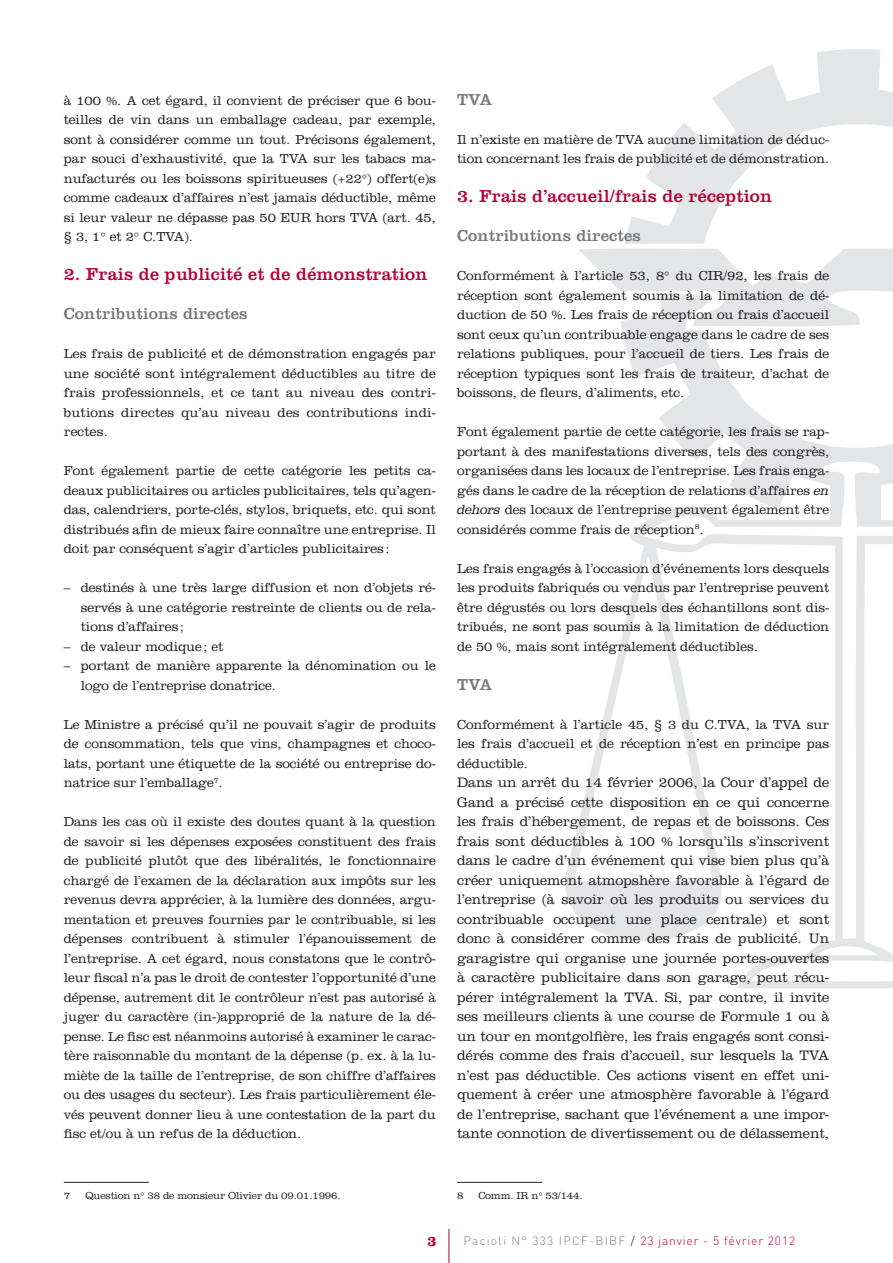
<style>
.page{position:relative;width:893px;height:1263px;background:#fff}
.page>*{position:absolute;margin:0;border:0;box-sizing:border-box;transform-origin:0 0}
.t1{font:18px "Clarendon LT Std";letter-spacing:.01em;color:#b50536}
.t2{font:16.5px "Clarendon LT Std";letter-spacing:.01em;color:#76787b}
.t3{font:700 14.85px "Clarendon LT Std";color:#b50536}
.t4{font:300 14.25px/19.5px "Clarendon LT Std";letter-spacing:-.005em;color:#231f20;text-align:justify}
.t5{font:300 13.5px/19.5px "Clarendon LT Std";letter-spacing:-.005em;color:#231f20;text-align:justify}
.t6{font:300 12px "DIN";letter-spacing:.07em;color:#b50536}
.t7{font:300 10.5px "Clarendon LT Std";letter-spacing:-.015em;color:#231f20}
.s1{font-family:"Clarendon Std";font-style:italic}
.s2{color:#808285}
.s3{color:#231f20}
</style>
<div class="page">
<svg style="left:565px;top:49px;width:328px;height:939px"></svg>
<hr style="left:449px;top:1229px;width:1px;height:34px;background:#b50536">
<hr style="left:64px;top:1182px;width:85px;height:1px;background:#231f20">
<hr style="left:457px;top:1182px;width:85px;height:1px;background:#231f20">
<p class="t5" style="left:64px;top:92px;width:374px">à 100 %. A cet égard, il convient de préciser que 6 bou&shy;teilles de vin dans un emballage cadeau, par exemple, sont à considérer comme un tout. Précisons également, par souci d’exhaustivité, que la TVA sur les tabacs ma&shy;nufacturés ou les boissons spiritueuses (+22°) offert(e)s comme cadeaux d’affaires n’est jamais déductible, même si leur valeur ne dépasse pas 50 EUR hors TVA (art. 45, § 3, 1° et 2° C.TVA).</p>
<h1 class="t1" style="left:64px;top:268px;width:365px">2. Frais de publicité et de démonstration</h1>
<p class="t2" style="left:64px;top:308px;width:185px">Contributions directes</p>
<p class="t5" style="left:64px;top:345px;width:374px">Les frais de publicité et de démonstration engagés par une société sont intégralement déductibles au titre de frais professionnels, et ce tant au niveau des contri&shy;butions directes qu’au niveau des contributions indi&shy;rectes.</p>
<p class="t5" style="left:64px;top:462px;width:374px">Font également partie de cette catégorie les petits ca&shy;deaux publicitaires ou articles publicitaires, tels qu’agen&shy;das, calendriers, porte-clés, stylos, briquets, etc. qui sont distribués afin de mieux faire connaître une entreprise. Il doit par conséquent s’agir d’articles publicitaires :</p>
<p class="t5" style="left:81px;top:579px;width:357px;text-indent:-17px">– destinés à une très large diffusion et non d’objets ré&shy;servés à une catégorie restreinte de clients ou de rela&shy;tions d’affaires ;</p>
<p class="t5" style="left:64px;top:638px;width:161px">– de valeur modique ; et</p>
<p class="t5" style="left:81px;top:657px;width:357px;text-indent:-17px">– portant de manière apparente la dénomination ou le logo de l’entreprise donatrice.</p>
<p class="t5" style="left:64px;top:716px;width:374px">Le Ministre a précisé qu’il ne pouvait s’agir de produits de consommation, tels que vins, champagnes et choco&shy;lats, portant une étiquette de la société ou entreprise do&shy;natrice sur l’emballage<sup>7</sup>.</p>
<p class="t5" style="left:64px;top:813px;width:374px">Dans les cas où il existe des doutes quant à la question de savoir si les dépenses exposées constituent des frais de publicité plutôt que des libéralités, le fonctionnaire chargé de l’examen de la déclaration aux impôts sur les revenus devra apprécier, à la lumière des données, argu&shy;mentation et preuves fournies par le contribuable, si les dépenses contribuent à stimuler l’épanouissement de l’entreprise. A cet égard, nous constatons que le contrô&shy;leur fiscal n’a pas le droit de contester l’opportunité d’une dépense, autrement dit le contrôleur n’est pas autorisé à juger du caractère (in-)approprié de la nature de la dé&shy;pense. Le fisc est néanmoins autorisé à examiner le carac&shy;tère raisonnable du montant de la dépense (p. ex. à la lu&shy;miète de la taille de l’entreprise, de son chiffre d’affaires ou des usages du secteur). Les frais particulièrement éle&shy;vés peuvent donner lieu à une contestation de la part du fisc et/ou à un refus de la déduction.</p>
<p class="t7" style="left:64px;top:1192px;width:8px">7</p>
<p class="t7" style="left:85px;top:1192px;width:257px">Question n° 38 de monsieur Olivier du 09.01.1996.</p>
<p class="t2" style="left:457px;top:93px;width:37px">TVA</p>
<p class="t5" style="left:457px;top:131px;width:374px">Il n’existe en matière de TVA aucune limitation de déduc&shy;tion concernant les frais de publicité et de démonstration.</p>
<h1 class="t1" style="left:457px;top:190px;width:316px">3. Frais d’accueil/frais de réception</h1>
<p class="t2" style="left:457px;top:230px;width:185px">Contributions directes</p>
<p class="t5" style="left:457px;top:267px;width:374px">Conformément à l’article 53, 8° du CIR/92, les frais de réception sont également soumis à la limitation de dé&shy;duction de 50 %. Les frais de réception ou frais d’accueil sont ceux qu’un contribuable engage dans le cadre de ses relations publiques, pour l’accueil de tiers. Les frais de réception typiques sont les frais de traiteur, d’achat de boissons, de fleurs, d’aliments, etc.</p>
<p class="t5" style="left:457px;top:423px;width:374px">Font également partie de cette catégorie, les frais se rap&shy;portant à des manifestations diverses, tels des congrès, organisées dans les locaux de l’entreprise. Les frais enga&shy;gés dans le cadre de la réception de relations d’affaires <span class="s1">en dehors</span> des locaux de l’entreprise peuvent également être considérés comme frais de réception<sup>8</sup>.</p>
<p class="t5" style="left:457px;top:560px;width:374px">Les frais engagés à l’occasion d’événements lors desquels les produits fabriqués ou vendus par l’entreprise peuvent être dégustés ou lors desquels des échantillons sont dis&shy;tribués, ne sont pas soumis à la limitation de déduction de 50 %, mais sont intégralement déductibles.</p>
<p class="t2" style="left:457px;top:678px;width:37px">TVA</p>
<p class="t5" style="left:457px;top:716px;width:374px">Conformément à l’article 45, § 3 du C.TVA, la TVA sur les frais d’accueil et de réception n’est en principe pas déductible.</p>
<p class="t4" style="left:457px;top:774px;width:374px">Dans un arrêt du 14 février 2006, la Cour d’appel de Gand a précisé cette disposition en ce qui concerne les frais d’hébergement, de repas et de boissons. Ces frais sont déductibles à 100 % lorsqu’ils s’inscrivent dans le cadre d’un événement qui vise bien plus qu’à créer uniquement atmopshère favorable à l’égard de l’entreprise (à savoir où les produits ou services du contribuable occupent une place centrale) et sont donc à considérer comme des frais de publicité. Un garagistre qui organise une journée portes-ouvertes à caractère publicitaire dans son garage, peut récu&shy;pérer intégralement la TVA. Si, par contre, il invite ses meilleurs clients à une course de Formule 1 ou à un tour en montgolfière, les frais engagés sont consi&shy;dérés comme des frais d’accueil, sur lesquels la TVA n’est pas déductible. Ces actions visent en effet uni&shy;quement à créer une atmosphère favorable à l’égard de l’entreprise, sachant que l’événement a une impor&shy;tante connotion de divertissement ou de délassement,</p>
<p class="t7" style="left:457px;top:1192px;width:8px">8</p>
<p class="t7" style="left:478px;top:1192px;width:106px">Comm. IR n° 53/144.</p>
<p class="t3" style="left:427px;top:1232px;width:11px">3</p>
<p class="t6" style="left:463px;top:1233px;width:333px"><span class="s2">Pacioli N° 333 IPCF-BIBF</span> <span class="s3">/</span> 23 janvier - 5 février 2012</p>
</div>
